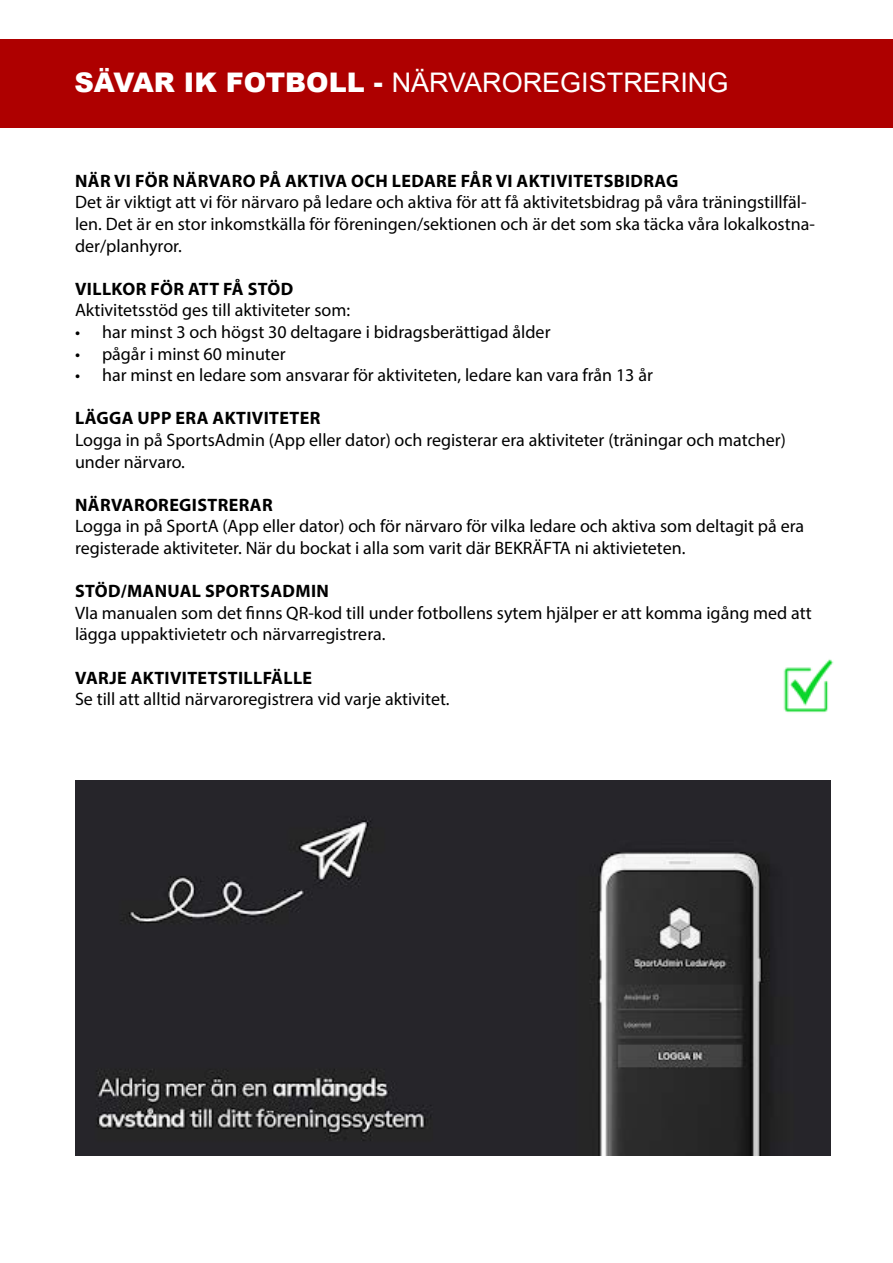
<style>
.page{position:relative;width:893px;height:1263px;background:#fff}
.page>*{position:absolute;margin:0;border:0;box-sizing:border-box;transform-origin:0 0}
.t1{font:27px "Arial";color:#fff}
.t2{font:18px/21.6px "Myriad Pro";color:#000}
.t3{font:700 18px "Myriad Pro";letter-spacing:.02em;color:#000}
.s1{font-weight:900}
</style>
<div class="page">
<div style="left:0;top:39px;width:893px;height:89px;background:#ae0000"></div>
<img style="left:783px;top:659px;width:51px;height:54px">
<img style="left:75px;top:780px;width:755px;height:375px">
<h1 class="t1" style="left:74px;top:64px;width:655px"><span class="s1">SÄVAR IK FOTBOLL -</span> NÄRVAROREGISTRERING</h1>
<p class="t3" style="left:75px;top:169px;width:605px">NÄR VI FÖR NÄRVARO PÅ AKTIVA OCH LEDARE FÅR VI AKTIVITETSBIDRAG</p>
<p class="t2" style="left:75px;top:191px;width:741px">Det är viktigt att vi för närvaro på ledare och aktiva för att få aktivitetsbidrag på våra träningstillfäl&shy;len. Det är en stor inkomstkälla för föreningen/sektionen och är det som ska täcka våra lokalkostna&shy;der/planhyror.</p>
<p class="t3" style="left:75px;top:277px;width:220px">VILLKOR FÖR ATT FÅ STÖD</p>
<p class="t2" style="left:75px;top:299px;width:277px">Aktivitetsstöd ges till aktiviteter som:</p>
<p class="t2" style="left:75px;top:321px;width:477px">• har minst 3 och högst 30 deltagare i bidragsberättigad ålder</p>
<p class="t2" style="left:75px;top:342px;width:212px">• pågår i minst 60 minuter</p>
<p class="t2" style="left:75px;top:364px;width:579px">• har minst en ledare som ansvarar för aktiviteten, ledare kan vara från 13 år</p>
<p class="t3" style="left:75px;top:406px;width:247px">LÄGGA UPP ERA AKTIVITETER</p>
<p class="t2" style="left:75px;top:429px;width:712px">Logga in på SportsAdmin (App eller dator) och registerar era aktiviteter (träningar och matcher) under närvaro.</p>
<p class="t3" style="left:75px;top:493px;width:199px">NÄRVAROREGISTRERAR</p>
<p class="t2" style="left:75px;top:515px;width:731px">Logga in på SportA (App eller dator) och för närvaro för vilka ledare och aktiva som deltagit på era registerade aktiviteter. När du bockat i alla som varit där BEKRÄFTA ni aktivieteten.</p>
<p class="t3" style="left:75px;top:579px;width:255px">STÖD/MANUAL SPORTSADMIN</p>
<p class="t2" style="left:75px;top:602px;width:738px">VIa manualen som det finns QR-kod till under fotbollens sytem hjälper er att komma igång med att lägga uppaktivietetr och närvarregistrera.</p>
<p class="t3" style="left:75px;top:666px;width:239px">VARJE AKTIVITETSTILLFÄLLE</p>
<p class="t2" style="left:75px;top:688px;width:376px">Se till att alltid närvaroregistrera vid varje aktivitet.</p>
</div>
